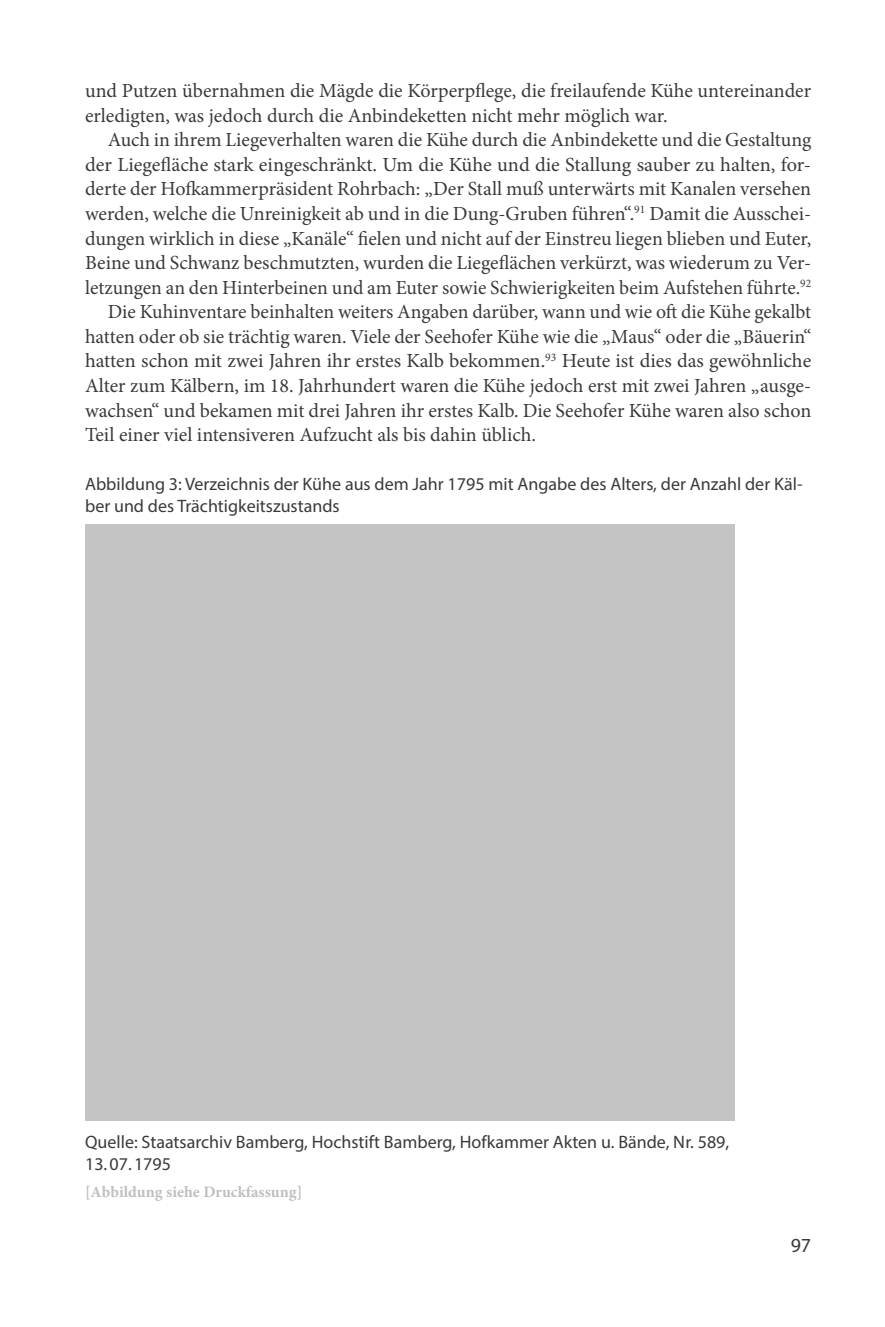
<style>
.page{position:relative;width:885px;height:1327px;background:#fff}
.page>*{position:absolute;margin:0;border:0;box-sizing:border-box;transform-origin:0 0}
.t1{font:20px/24.6px "Minion Pro";color:#3b3a3b}
.t2{font:20px "Myriad Pro";color:#3b3a3b}
.t3{font:18px/22px "Myriad Pro";color:#3b3a3b}
.t4{font:700 16px "Minion Pro";color:#bfbfbf}
</style>
<div class="page">
<p class="t1" style="left:85px;top:79px;width:727px">und Putzen übernahmen die Mägde die Körperpflege, die freilaufende Kühe untereinander erledigten, was jedoch durch die Anbindeketten nicht mehr möglich war.</p>
<p class="t1" style="left:108px;top:128px;width:705px">Auch in ihrem Liegeverhalten waren die Kühe durch die Anbindekette und die Gestaltung</p>
<p class="t1" style="left:85px;top:152px;width:727px">der Liegefläche stark eingeschränkt. Um die Kühe und die Stallung sauber zu halten, for-</p>
<p class="t1" style="left:85px;top:177px;width:727px">derte der Hofkammerpräsident Rohrbach: „Der Stall muß unterwärts mit Kanalen versehen</p>
<p class="t1" style="left:85px;top:201px;width:727px">werden, welche die Unreinigkeit ab und in die Dung-Gruben führen“.<sup>91</sup> Damit die Ausschei-</p>
<p class="t1" style="left:85px;top:226px;width:727px">dungen wirklich in diese „Kanäle“ fielen und nicht auf der Einstreu liegen blieben und Euter,</p>
<p class="t1" style="left:85px;top:251px;width:727px">Beine und Schwanz beschmutzten, wurden die Liegeflächen verkürzt, was wiederum zu Ver-</p>
<p class="t1" style="left:85px;top:275px;width:727px">letzungen an den Hinterbeinen und am Euter sowie Schwierigkeiten beim Aufstehen führte.<sup>92</sup></p>
<p class="t1" style="left:108px;top:300px;width:704px">Die Kuhinventare beinhalten weiters Angaben darüber, wann und wie oft die Kühe gekalbt</p>
<p class="t1" style="left:85px;top:324px;width:727px">hatten oder ob sie trächtig waren. Viele der Seehofer Kühe wie die „Maus“ oder die „Bäuerin“</p>
<p class="t1" style="left:85px;top:349px;width:727px">hatten schon mit zwei Jahren ihr erstes Kalb bekommen.<sup>93</sup> Heute ist dies das gewöhnliche</p>
<p class="t1" style="left:85px;top:373px;width:727px">Alter zum Kälbern, im 18. Jahrhundert waren die Kühe jedoch erst mit zwei Jahren „ausge-</p>
<p class="t1" style="left:85px;top:398px;width:727px">wachsen“ und bekamen mit drei Jahren ihr erstes Kalb. Die Seehofer Kühe waren also schon</p>
<p class="t1" style="left:85px;top:422px;width:452px">Teil einer viel intensiveren Aufzucht als bis dahin üblich.</p>
<p class="t3" style="left:85px;top:473px;width:718px">Abbildung 3: Verzeichnis der Kühe aus dem Jahr 1795 mit Angabe des Alters, der Anzahl der Käl&shy;ber und des Trächtigkeitszustands</p>
<p class="t3" style="left:85px;top:1131px;width:645px">Quelle: Staatsarchiv Bamberg, Hochstift Bamberg, Hofkammer Akten u. Bände, Nr. 589,</p>
<p class="t3" style="left:85px;top:1153px;width:87px">13. 07. 1795</p>
<p class="t4" style="left:85px;top:1181px;width:219px">[Abbildung siehe Druckfassung]</p>
<p class="t2" style="left:790px;top:1233px;width:22px">97</p>
</div>
